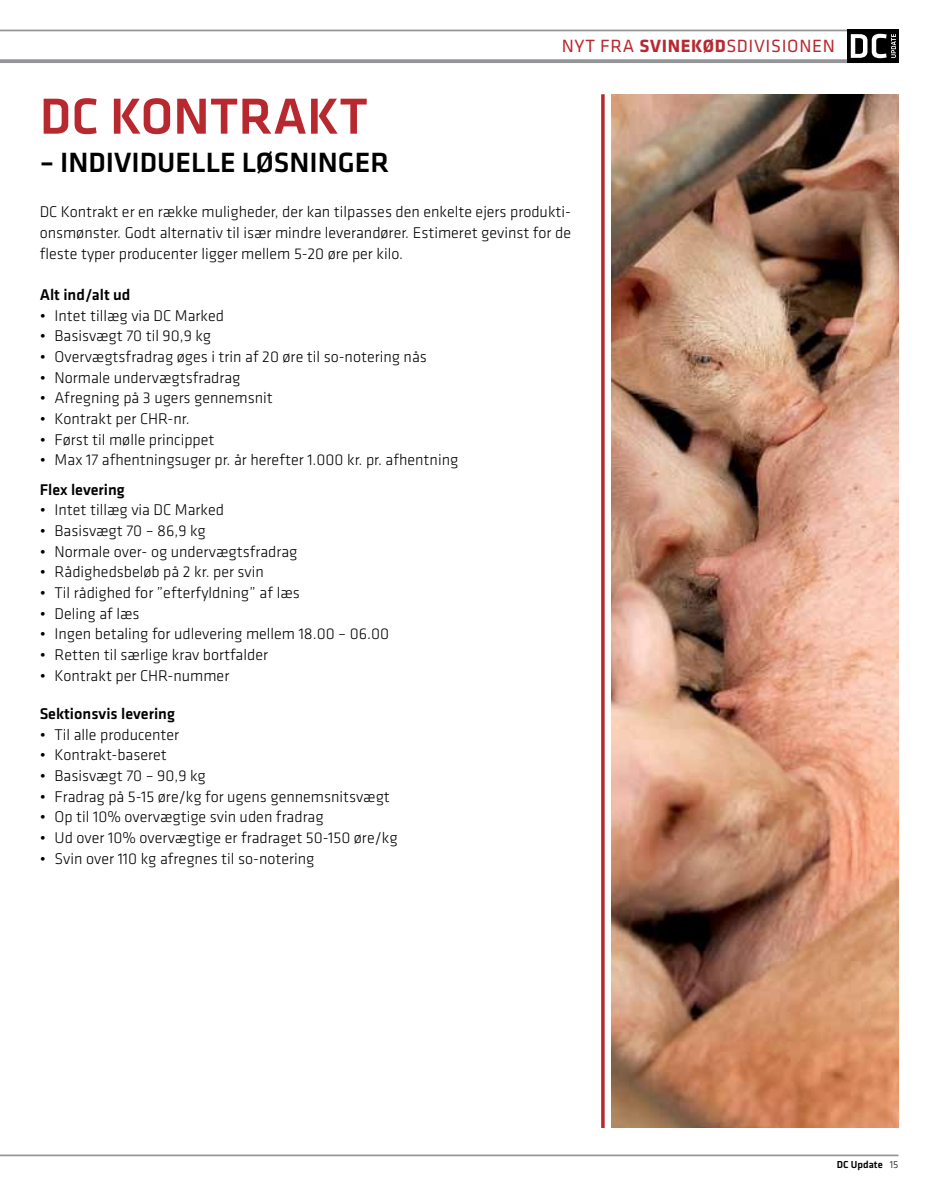
<style>
.page{position:relative;width:943px;height:1191px;background:#fff}
.page>*{position:absolute;margin:0;border:0;box-sizing:border-box;transform-origin:0 0}
.t1{font:500 52.5px "Klavika";color:#b8292f}
.t2{font:500 28.88px "Klavika";color:#000}
.t3{font:18.38px "Klavika";letter-spacing:.035em;color:#b8292f}
.t4{font:300 16.1px/20.7px "Klavika";color:#000;text-align:justify}
.t5{font:500 16.1px "Klavika";color:#000}
.t6{font:500 10.5px "Klavika";color:#000}
.s1{font-weight:700}
.s2{font-weight:300}
</style>
<div class="page">
<hr style="left:0;top:1154px;width:898px;height:2px;background:#939598">
<hr style="left:0;top:30px;width:898px;height:1px;background:#939598">
<hr style="left:0;top:60px;width:898px;height:3px;background:#939598">
<div style="left:847px;top:30px;width:51px;height:33px;background:#000"></div>
<svg style="left:850px;top:34px;width:46px;height:24px"></svg>
<hr style="left:601px;top:94px;width:3px;height:1034px;background:#b8292f">
<img style="left:611px;top:94px;width:287px;height:1034px">
<h1 class="t1" style="left:40px;top:88px;width:330px">DC Kontrakt</h1>
<h2 class="t2" style="left:40px;top:147px;width:351px">– individuElle løsninger</h2>
<p class="t3" style="left:561px;top:35px;width:274px">NYT FRA <span class="s1">SVINEKØD</span>SDIVISIONEN</p>
<p class="t4" style="left:40px;top:202px;width:533px">DC Kontrakt er en række muligheder, der kan tilpasses den enkelte ejers produkti&shy;onsmønster. Godt alternativ til især mindre leverandører. Estimeret gevinst for de fleste typer producenter ligger mellem 5-20 øre per kilo.</p>
<p class="t5" style="left:40px;top:286px;width:92px">Alt ind/alt ud</p>
<p class="t4" style="left:40px;top:305px;width:186px">• Intet tillæg via DC Marked</p>
<p class="t4" style="left:40px;top:326px;width:173px">• Basisvægt 70 til 90,9 kg</p>
<p class="t4" style="left:40px;top:346px;width:388px">• Overvægtsfradrag øges i trin af 20 øre til so-notering nås</p>
<p class="t4" style="left:40px;top:367px;width:202px">• Normale undervægtsfradrag</p>
<p class="t4" style="left:40px;top:388px;width:235px">• Afregning på 3 ugers gennemsnit</p>
<p class="t4" style="left:40px;top:408px;width:151px">• Kontrakt per CHR-nr.</p>
<p class="t4" style="left:40px;top:429px;width:176px">• Først til mølle princippet</p>
<p class="t4" style="left:40px;top:450px;width:420px">• Max 17 afhentningsuger pr. år herefter 1.000 kr. pr. afhentning</p>
<p class="t5" style="left:40px;top:480px;width:87px">Flex levering</p>
<p class="t4" style="left:40px;top:500px;width:186px">• Intet tillæg via DC Marked</p>
<p class="t4" style="left:40px;top:520px;width:168px">• Basisvægt 70 – 86,9 kg</p>
<p class="t4" style="left:40px;top:541px;width:259px">• Normale over- og undervægtsfradrag</p>
<p class="t4" style="left:40px;top:562px;width:226px">• Rådighedsbeløb på 2 kr. per svin</p>
<p class="t4" style="left:40px;top:582px;width:261px">• Til rådighed for ”efterfyldning” af læs</p>
<p class="t4" style="left:40px;top:603px;width:101px">• Deling af læs</p>
<p class="t4" style="left:40px;top:624px;width:351px">• Ingen betaling for udlevering mellem 18.00 – 06.00</p>
<p class="t4" style="left:40px;top:644px;width:230px">• Retten til særlige krav bortfalder</p>
<p class="t4" style="left:40px;top:665px;width:191px">• Kontrakt per CHR-nummer</p>
<p class="t5" style="left:40px;top:704px;width:137px">Sektionsvis levering</p>
<p class="t4" style="left:40px;top:724px;width:141px">• Til alle producenter</p>
<p class="t4" style="left:40px;top:745px;width:129px">• Kontrakt-baseret</p>
<p class="t4" style="left:40px;top:765px;width:168px">• Basisvægt 70 – 90,9 kg</p>
<p class="t4" style="left:40px;top:786px;width:352px">• Fradrag på 5-15 øre/kg for ugens gennemsnitsvægt</p>
<p class="t4" style="left:40px;top:807px;width:285px">• Op til 10% overvægtige svin uden fradrag</p>
<p class="t4" style="left:40px;top:827px;width:359px">• Ud over 10% overvægtige er fradraget 50-150 øre/kg</p>
<p class="t4" style="left:40px;top:848px;width:276px">• Svin over 110 kg afregnes til so-notering</p>
<p class="t6" style="left:837px;top:1159px;width:63px">DC Update <span class="s2">15</span></p>
</div>
